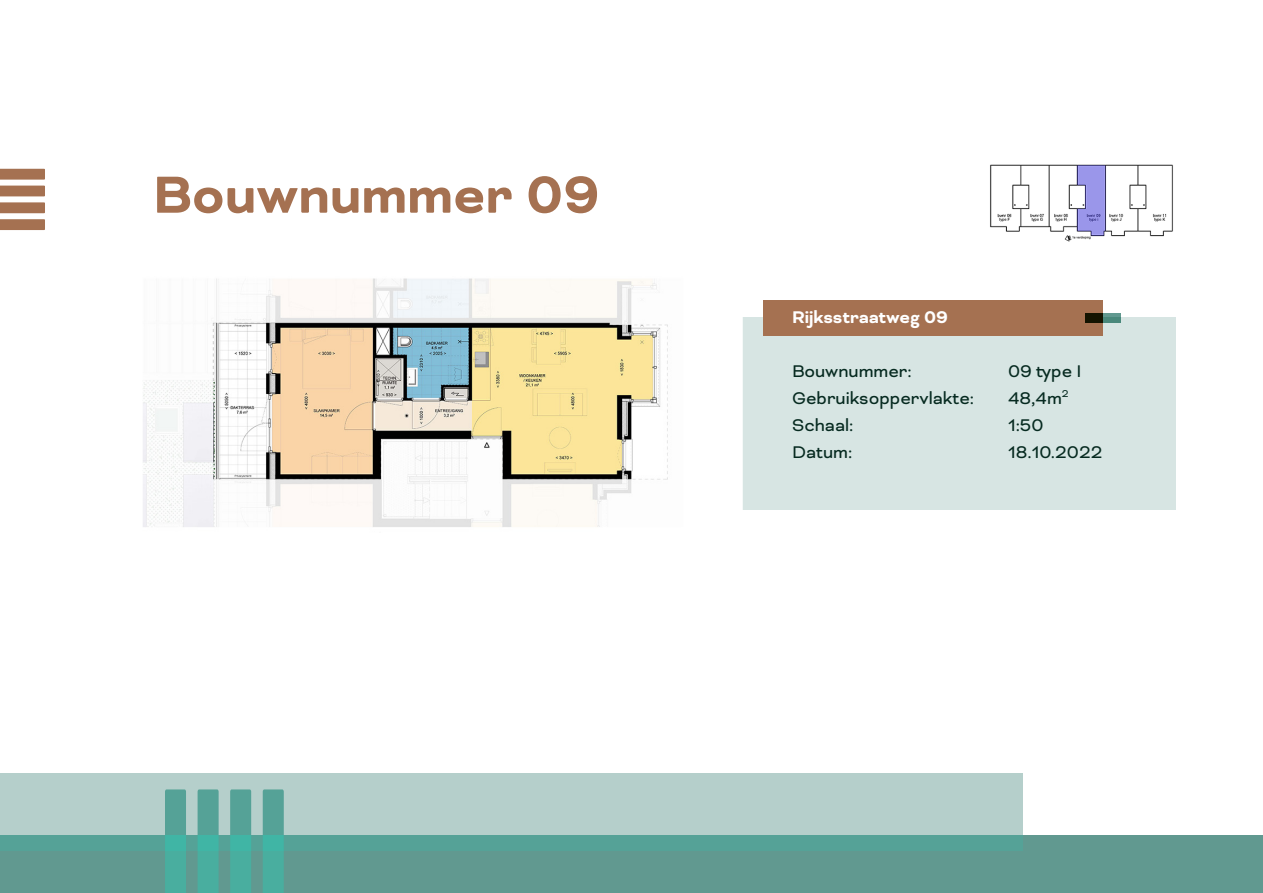
<style>
.page{position:relative;width:1263px;height:893px;background:#fff}
.page>*{position:absolute;margin:0;border:0;box-sizing:border-box;transform-origin:0 0}
.t1{font:700 60px "Bicyclette";color:#a57151}
.t2{font:19.5px "Bicyclette";color:#062a20}
.t3{font:700 19.5px "Bicyclette";color:#fff}
</style>
<div class="page">
<div style="left:351px;top:318px;width:824px;height:192px;background:#d7e5e3"></div>
<div style="left:763px;top:300px;width:339px;height:36px;background:#a57151"></div>
<svg style="left:0;top:186px;width:45px;height:10px"></svg>
<svg style="left:0;top:169px;width:45px;height:11px"></svg>
<svg style="left:0;top:219px;width:45px;height:11px"></svg>
<svg style="left:0;top:202px;width:45px;height:11px"></svg>
<div style="left:0;top:835px;width:1263px;height:58px;background:#619990"></div>
<img style="left:143px;top:278px;width:600px;height:249px">
<img style="left:990px;top:164px;width:183px;height:78px">
<svg style="left:0;top:774px;width:1023px;height:77px;fill:#b5cfcb"></svg>
<svg style="left:1085px;top:313px;width:35px;height:9px"></svg>
<svg style="left:230px;top:789px;width:21px;height:104px;background:#4daa9c"></svg>
<svg style="left:263px;top:789px;width:21px;height:104px;background:#4daa9c"></svg>
<svg style="left:165px;top:789px;width:21px;height:104px;background:#4da99c"></svg>
<svg style="left:198px;top:789px;width:21px;height:104px;background:#4eaa9c"></svg>
<p class="t1" style="left:153px;top:160px;width:448px">Bouwnummer 09</p>
<p class="t3" style="left:792px;top:305px;width:157px">Rijksstraatweg 09</p>
<p class="t2" style="left:792px;top:359px;width:121px">Bouwnummer:</p>
<p class="t2" style="left:1008px;top:359px;width:75px">09 type I</p>
<p class="t2" style="left:792px;top:386px;width:184px">Gebruiksoppervlakte:</p>
<p class="t2" style="left:1008px;top:386px;width:62px">48,4m<sup>2</sup></p>
<p class="t2" style="left:792px;top:413px;width:63px">Schaal:</p>
<p class="t2" style="left:1008px;top:413px;width:37px">1:50</p>
<p class="t2" style="left:792px;top:440px;width:62px">Datum:</p>
<p class="t2" style="left:1008px;top:440px;width:96px">18.10.2022</p>
</div>
